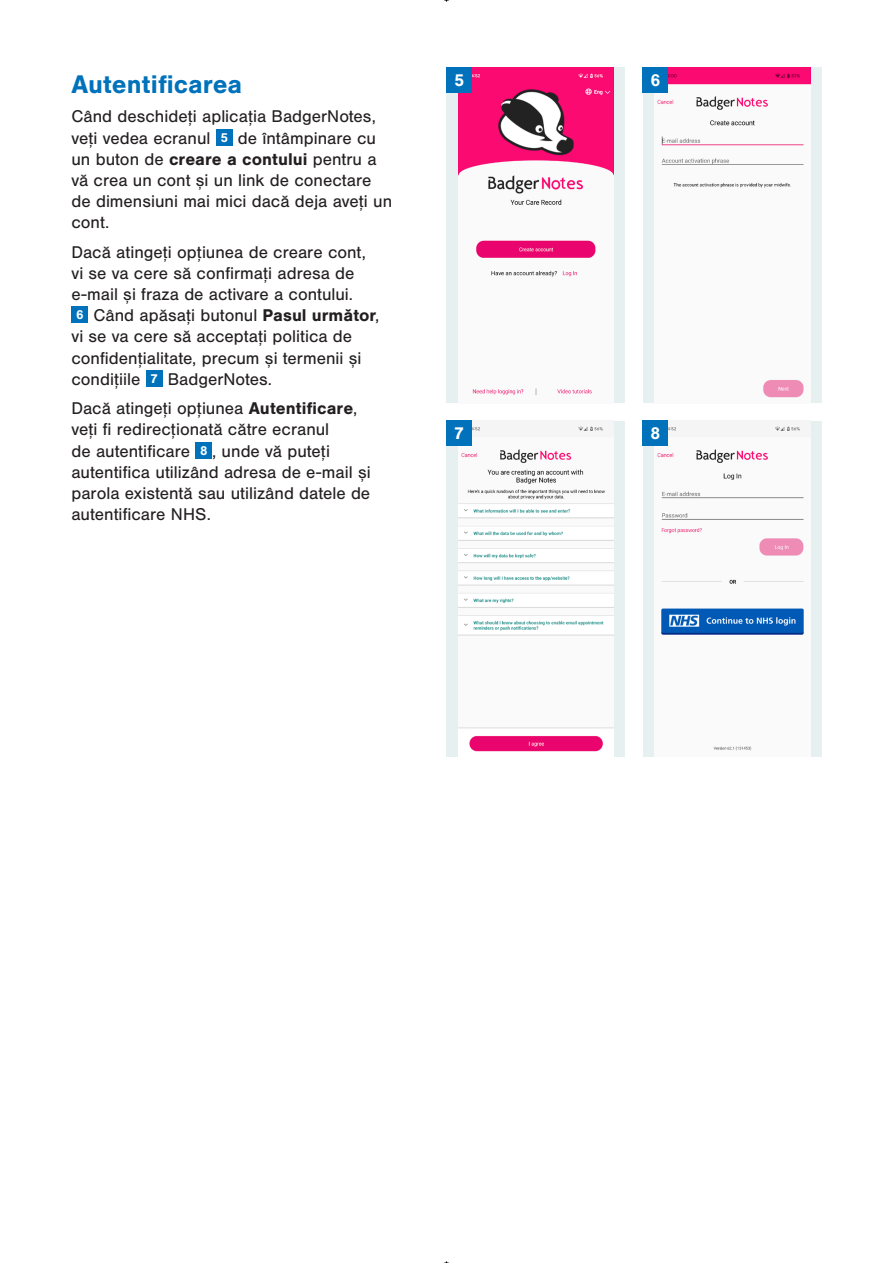
<style>
.page{position:relative;width:893px;height:1263px;background:#fff}
.page>*{position:absolute;margin:0;border:0;box-sizing:border-box;transform-origin:0 0}
.t1{font:700 26.4px "Nimbus San";color:#0072bc}
.t2{font:17.7px/21.1px "Nimbus San";color:#231f20}
.t3{font:700 17.7px "Nimbus San";color:#fff}
.s1{font-weight:700;font-size:13.2px;color:#fff}
.s2{font-weight:700}
</style>
<div class="page">
<div style="left:216px;top:129px;width:16px;height:17px;background:#0072bc"></div>
<div style="left:71px;top:307px;width:17px;height:16px;background:#0072bc"></div>
<div style="left:146px;top:370px;width:17px;height:17px;background:#0072bc"></div>
<div style="left:195px;top:442px;width:17px;height:17px;background:#0072bc"></div>
<div style="left:643px;top:68px;width:179px;height:335px;background:#e7f0f1"></div>
<img style="left:654px;top:68px;width:156px;height:335px">
<div style="left:446px;top:68px;width:179px;height:335px;background:#e7f0f1"></div>
<img style="left:458px;top:68px;width:156px;height:335px">
<div style="left:446px;top:421px;width:179px;height:336px;background:#e7f0f1"></div>
<img style="left:458px;top:421px;width:156px;height:336px">
<div style="left:643px;top:421px;width:179px;height:336px;background:#e7f0f1"></div>
<img style="left:654px;top:421px;width:156px;height:336px">
<div style="left:446px;top:68px;width:25px;height:25px;background:#0072bc"></div>
<div style="left:643px;top:68px;width:25px;height:25px;background:#0072bc"></div>
<div style="left:446px;top:421px;width:25px;height:25px;background:#0072bc"></div>
<div style="left:643px;top:421px;width:25px;height:25px;background:#0072bc"></div>
<p class="t1" style="left:71px;top:69px;width:172px">Autentificarea</p>
<p class="t2" style="left:71px;top:106px;width:322px">Când deschideți aplicația BadgerNotes, veți vedea ecranul <span class="s1">5</span> de întâmpinare cu un buton de <span class="s2">creare a contului</span> pentru a vă crea un cont și un link de conectare de dimensiuni mai mici dacă deja aveți un cont.</p>
<p class="t2" style="left:71px;top:242px;width:309px">Dacă atingeți opțiunea de creare cont, vi se va cere să confirmați adresa de e-mail și fraza de activare a contului.<br><span class="s1">6</span> Când apăsați butonul <span class="s2">Pasul următor</span>, vi se va cere să acceptați politica de confidențialitate, precum și termenii și condițiile <span class="s1">7</span> BadgerNotes.</p>
<p class="t2" style="left:71px;top:398px;width:301px">Dacă atingeți opțiunea <span class="s2">Autentificare</span>, veți fi redirecționată către ecranul<br>de autentificare <span class="s1">8</span> , unde vă puteți autentifica utilizând adresa de e-mail și parola existentă sau utilizând datele de autentificare NHS.</p>
<p class="t3" style="left:454px;top:70px;width:11px">5</p>
<p class="t3" style="left:650px;top:70px;width:11px">6</p>
<p class="t3" style="left:454px;top:423px;width:11px">7</p>
<p class="t3" style="left:650px;top:423px;width:11px">8</p>
</div>
